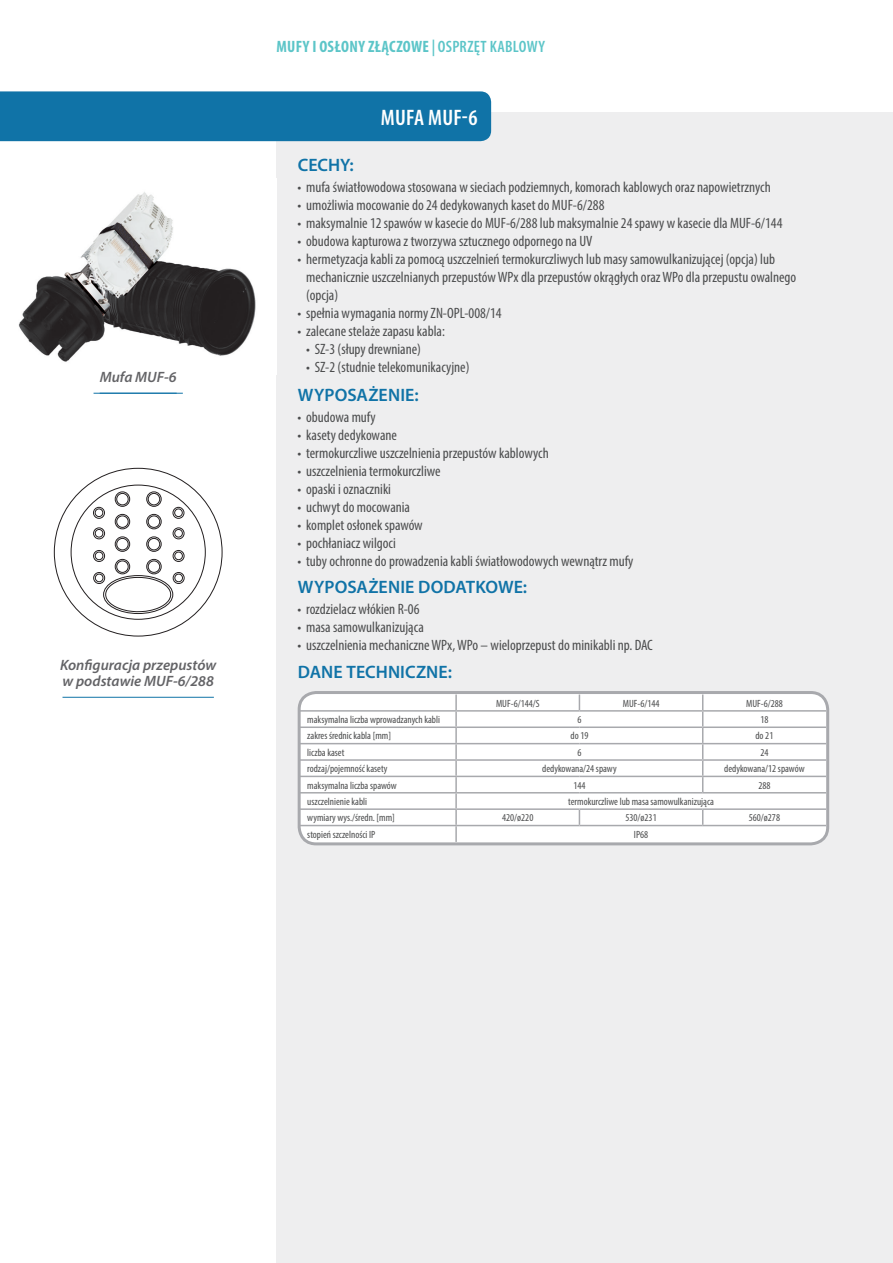
<style>
.page{position:relative;width:893px;height:1263px;background:#fff}
.page>*{position:absolute;margin:0;border:0;box-sizing:border-box;transform-origin:0 0}
.Produkt_L{font:600 condensed 22.5px "Myriad Pro";letter-spacing:.01em;color:#fff}
.Nagłówek_1{font:600 18px "Myriad Pro";letter-spacing:.005em;color:#1073a7}
.Pagina_podstawowa{font:700 condensed 16.5px "Myriad Pro";letter-spacing:.015em;color:#5cc5c8}
.t1{font:condensed 15px/18px "Myriad Pro";color:#4b4c4d}
.Podpis_zdjęć{font:italic 600 15px/16.5px "Myriad Pro";color:#636366}
.Tabelka_Podstawowy{font:condensed 10.5px "Myriad Pro";color:#4b4c4d}
.s1{font-weight:600}
</style>
<div class="page">
<div style="left:276px;top:113px;width:617px;height:1150px;background:#eeeeef"></div>
<div style="left:299px;top:692px;width:529px;height:152px;background:#fff;border-radius:17px"></div>
<svg style="left:579px;top:695px;width:1px;height:15px"></svg>
<hr style="left:299px;top:710px;width:157px;height:2px;background:#a8a9ad">
<hr style="left:456px;top:710px;width:123px;height:2px;background:#a8a9ad">
<hr style="left:579px;top:710px;width:124px;height:2px;background:#a8a9ad">
<hr style="left:703px;top:710px;width:123px;height:2px;background:#a8a9ad">
<hr style="left:299px;top:726px;width:157px;height:2px;background:#a8a9ad">
<hr style="left:456px;top:726px;width:123px;height:2px;background:#a8a9ad">
<hr style="left:579px;top:726px;width:124px;height:2px;background:#a8a9ad">
<hr style="left:703px;top:726px;width:123px;height:2px;background:#a8a9ad">
<hr style="left:299px;top:743px;width:157px;height:1px;background:#a8a9ad">
<hr style="left:456px;top:743px;width:123px;height:1px;background:#a8a9ad">
<hr style="left:579px;top:743px;width:124px;height:1px;background:#a8a9ad">
<hr style="left:703px;top:743px;width:123px;height:1px;background:#a8a9ad">
<hr style="left:299px;top:759px;width:157px;height:2px;background:#a8a9ad">
<hr style="left:456px;top:759px;width:123px;height:2px;background:#a8a9ad">
<hr style="left:579px;top:759px;width:124px;height:2px;background:#a8a9ad">
<hr style="left:703px;top:759px;width:123px;height:2px;background:#a8a9ad">
<hr style="left:299px;top:776px;width:157px;height:1px;background:#a8a9ad">
<hr style="left:456px;top:776px;width:123px;height:1px;background:#a8a9ad">
<hr style="left:579px;top:776px;width:124px;height:1px;background:#a8a9ad">
<hr style="left:703px;top:776px;width:123px;height:1px;background:#a8a9ad">
<svg style="left:702px;top:695px;width:1px;height:97px"></svg>
<hr style="left:299px;top:792px;width:157px;height:1px;background:#a8a9ad">
<hr style="left:456px;top:792px;width:123px;height:1px;background:#a8a9ad">
<hr style="left:579px;top:792px;width:124px;height:1px;background:#a8a9ad">
<hr style="left:703px;top:792px;width:123px;height:1px;background:#a8a9ad">
<hr style="left:299px;top:808px;width:157px;height:2px;background:#a8a9ad">
<hr style="left:456px;top:808px;width:123px;height:2px;background:#a8a9ad">
<hr style="left:579px;top:808px;width:124px;height:2px;background:#a8a9ad">
<svg style="left:579px;top:810px;width:1px;height:15px"></svg>
<hr style="left:703px;top:808px;width:123px;height:2px;background:#a8a9ad">
<svg style="left:702px;top:810px;width:1px;height:15px"></svg>
<hr style="left:299px;top:825px;width:157px;height:1px;background:#a8a9ad">
<hr style="left:456px;top:825px;width:123px;height:1px;background:#a8a9ad">
<svg style="left:455px;top:695px;width:2px;height:146px"></svg>
<hr style="left:579px;top:825px;width:124px;height:1px;background:#a8a9ad">
<hr style="left:703px;top:825px;width:123px;height:1px;background:#a8a9ad">
<div style="left:298px;top:691px;width:531px;height:154px;border:3px solid #a8a9ad;border-radius:17px"></div>
<img style="left:18px;top:192px;width:238px;height:170px">
<svg style="left:54px;top:468px;width:169px;height:169px"></svg>
<div style="left:0;top:91px;width:491px;height:50px;background:#1073a7"></div>
<hr style="left:94px;top:393px;width:89px;height:1px;background:#1073a7">
<hr style="left:63px;top:697px;width:151px;height:1px;background:#1073a7">
<p class="Podpis_zdjęć" style="left:100px;top:368px;width:78px">Mufa MUF-6</p>
<p class="Podpis_zdjęć" style="left:60px;top:656px;width:158px">Konfiguracja przepustów w podstawie MUF-6/288</p>
<p class="Pagina_podstawowa" style="left:277px;top:36px;width:270px">MUFY I OSŁONY ZŁĄCZOWE <span class="s1">| OSPRZĘT KABLOWY</span></p>
<p class="Produkt_L" style="left:381px;top:103px;width:98px">MUFA MUF-6</p>
<p class="Nagłówek_1" style="left:298px;top:153px;width:57px">CECHY:</p>
<p class="t1" style="left:298px;top:178px;width:475px">• mufa światłowodowa stosowana w sieciach podziemnych, komorach kablowych oraz napowietrznych</p>
<p class="t1" style="left:298px;top:196px;width:308px">• umożliwia mocowanie do 24 dedykowanych kaset do MUF-6/288</p>
<p class="t1" style="left:298px;top:214px;width:486px">• maksymalnie 12 spawów w kasecie do MUF-6/288 lub maksymalnie 24 spawy w kasecie dla MUF-6/144</p>
<p class="t1" style="left:298px;top:232px;width:296px">• obudowa kapturowa z tworzywa sztucznego odpornego na UV</p>
<p class="t1" style="left:306px;top:250px;width:492px;text-indent:-9px">• hermetyzacja kabli za pomocą uszczelnień termokurczliwych lub masy samowulkanizującej (opcja) lub mechanicznie uszczelnianych przepustów WPx dla przepustów okrągłych oraz WPo dla przepustu owalnego (opcja)</p>
<p class="t1" style="left:298px;top:304px;width:206px">• spełnia wymagania normy ZN-OPL-008/14</p>
<p class="t1" style="left:298px;top:322px;width:149px">• zalecane stelaże zapasu kabla:</p>
<p class="t1" style="left:306px;top:340px;width:116px">• SZ-3 (słupy drewniane)</p>
<p class="t1" style="left:306px;top:358px;width:165px">• SZ-2 (studnie telekomunikacyjne)</p>
<p class="Nagłówek_1" style="left:298px;top:383px;width:122px">WYPOSAŻENIE:</p>
<p class="t1" style="left:298px;top:408px;width:79px">• obudowa mufy</p>
<p class="t1" style="left:298px;top:426px;width:101px">• kasety dedykowane</p>
<p class="t1" style="left:298px;top:444px;width:253px">• termokurczliwe uszczelnienia przepustów kablowych</p>
<p class="t1" style="left:298px;top:462px;width:144px">• uszczelnienia termokurczliwe</p>
<p class="t1" style="left:298px;top:480px;width:95px">• opaski i oznaczniki</p>
<p class="t1" style="left:298px;top:498px;width:114px">• uchwyt do mocowania</p>
<p class="t1" style="left:298px;top:516px;width:127px">• komplet osłonek spawów</p>
<p class="t1" style="left:298px;top:534px;width:100px">• pochłaniacz wilgoci</p>
<p class="t1" style="left:298px;top:552px;width:337px">• tuby ochronne do prowadzenia kabli światłowodowych wewnątrz mufy</p>
<p class="Nagłówek_1" style="left:298px;top:575px;width:231px">WYPOSAŻENIE DODATKOWE:</p>
<p class="t1" style="left:298px;top:600px;width:123px">• rozdzielacz włókien R-06</p>
<p class="t1" style="left:298px;top:618px;width:128px">• masa samowulkanizująca</p>
<p class="t1" style="left:298px;top:636px;width:357px">• uszczelnienia mechaniczne WPx, WPo – wieloprzepust do minikabli np. DAC</p>
<p class="Nagłówek_1" style="left:298px;top:661px;width:156px">DANE TECHNICZNE:</p>
<p class="Tabelka_Podstawowy" style="left:496px;top:697px;width:45px">MUF-6/144/S</p>
<p class="Tabelka_Podstawowy" style="left:623px;top:697px;width:38px">MUF-6/144</p>
<p class="Tabelka_Podstawowy" style="left:746px;top:697px;width:38px">MUF-6/288</p>
<p class="Tabelka_Podstawowy" style="left:307px;top:713px;width:134px">maksymalna liczba wprowadzanych kabli</p>
<p class="Tabelka_Podstawowy" style="left:577px;top:713px;width:6px">6</p>
<p class="Tabelka_Podstawowy" style="left:760px;top:713px;width:10px">18</p>
<p class="Tabelka_Podstawowy" style="left:307px;top:729px;width:85px">zakres średnic kabla [mm]</p>
<p class="Tabelka_Podstawowy" style="left:570px;top:729px;width:19px">do 19</p>
<p class="Tabelka_Podstawowy" style="left:755px;top:729px;width:19px">do 21</p>
<p class="Tabelka_Podstawowy" style="left:307px;top:746px;width:39px">liczba kaset</p>
<p class="Tabelka_Podstawowy" style="left:577px;top:746px;width:6px">6</p>
<p class="Tabelka_Podstawowy" style="left:760px;top:746px;width:10px">24</p>
<p class="Tabelka_Podstawowy" style="left:307px;top:762px;width:82px">rodzaj/pojemność kasety</p>
<p class="Tabelka_Podstawowy" style="left:542px;top:762px;width:76px">dedykowana/24 spawy</p>
<p class="Tabelka_Podstawowy" style="left:724px;top:762px;width:82px">dedykowana/12 spawów</p>
<p class="Tabelka_Podstawowy" style="left:307px;top:779px;width:91px">maksymalna liczba spawów</p>
<p class="Tabelka_Podstawowy" style="left:573px;top:779px;width:14px">144</p>
<p class="Tabelka_Podstawowy" style="left:758px;top:779px;width:14px">288</p>
<p class="Tabelka_Podstawowy" style="left:307px;top:795px;width:61px">uszczelnienie kabli</p>
<p class="Tabelka_Podstawowy" style="left:568px;top:795px;width:147px">termokurczliwe lub masa samowulkanizująca</p>
<p class="Tabelka_Podstawowy" style="left:307px;top:811px;width:89px">wymiary wys./średn. [mm]</p>
<p class="Tabelka_Podstawowy" style="left:502px;top:811px;width:33px">420/ø220</p>
<p class="Tabelka_Podstawowy" style="left:625px;top:811px;width:33px">530/ø231</p>
<p class="Tabelka_Podstawowy" style="left:749px;top:811px;width:33px">560/ø278</p>
<p class="Tabelka_Podstawowy" style="left:307px;top:828px;width:70px">stopień szczelności IP</p>
<p class="Tabelka_Podstawowy" style="left:634px;top:828px;width:16px">IP68</p>
</div>
